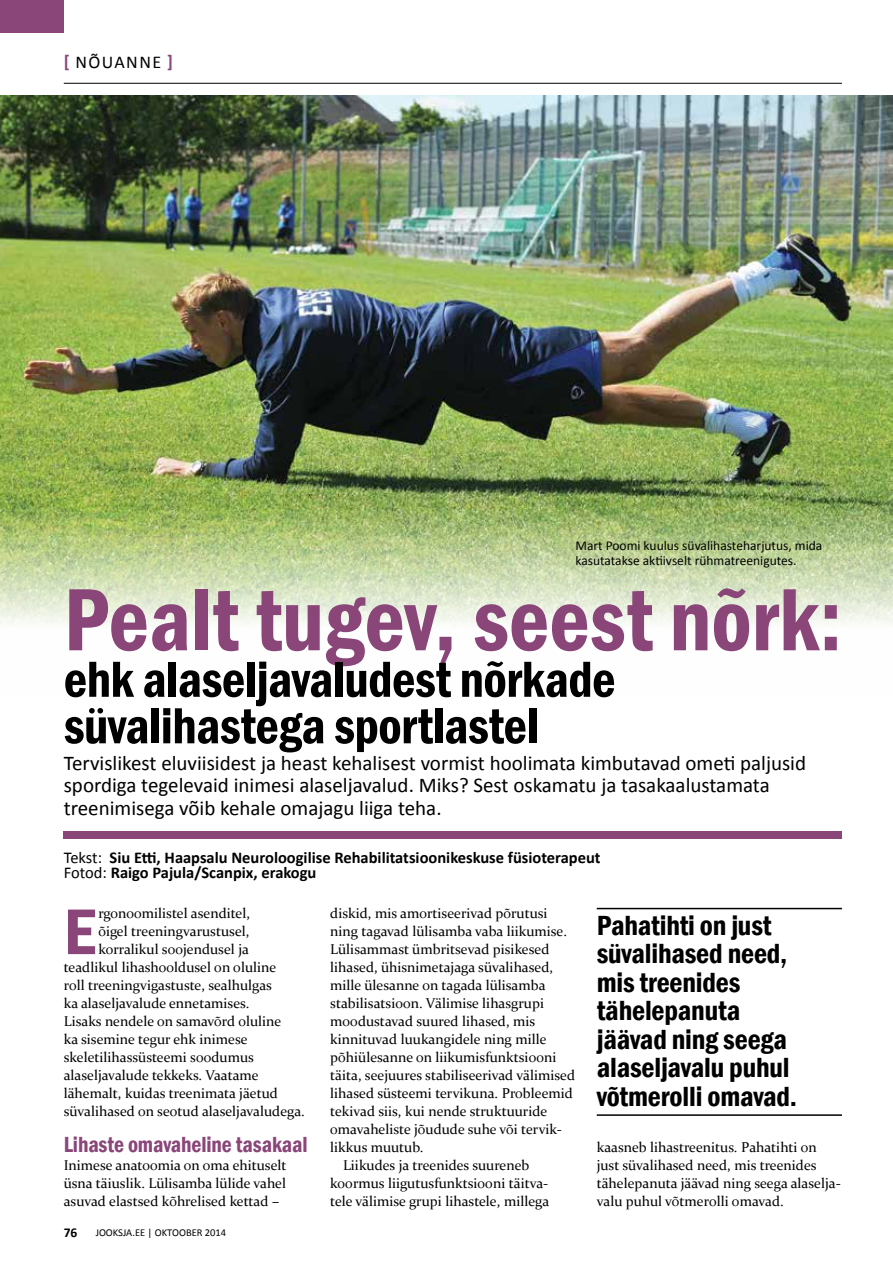
<style>
.page{position:relative;width:893px;height:1263px;background:#fff}
.page>*{position:absolute;margin:0;border:0;box-sizing:border-box;transform-origin:0 0}
.t1{font:600 condensed 91.5px "Franklin Gothic";color:#8a4679;scale:.96 1}
.t2{font:600 condensed 66.9px "Franklin Gothic";color:#8a4679}
.t3{font:600 condensed 52.5px/46.5px "Franklin Gothic";letter-spacing:-.01em;color:#000}
.t4{font:600 condensed 28.5px/28.5px "Franklin Gothic";letter-spacing:-.005em;color:#000}
.t5{font:600 condensed 22.5px "Franklin Gothic";letter-spacing:-.005em;color:#8a4679}
.t6{font:21px/22.5px "Calibri";color:#000}
.t7{font:18px "Calibri";letter-spacing:.08em;color:#000}
.t8{font:700 16.5px/15px "Calibri";color:#000}
.t9{font:14.25px/18px "Constantia";color:#000;text-align:justify}
.t10{font:13.5px/15px "Calibri";color:#000}
.t11{font:700 13.5px "Calibri";color:#000}
.t12{font:10.5px "Calibri";color:#000}
.s1{font-weight:700;color:#8a4679}
.s2{font-weight:400}
</style>
<div class="page">
<img style="left:0;top:96px;width:893px;height:528px">
<div style="left:0;top:0;width:64px;height:32px;background:#8a4679"></div>
<div style="left:64px;top:831px;width:778px;height:8px;background:#8a4679"></div>
<hr style="left:597px;top:908px;width:245px;height:1px;background:#000">
<hr style="left:597px;top:1114px;width:245px;height:2px;background:#000">
<hr style="left:64px;top:83px;width:778px;height:1px;background:#000">
<p class="t7" style="left:64px;top:51px;width:111px"><span class="s1">[</span> NÕUANNE <span class="s1">]</span></p>
<p class="t10" style="left:575px;top:538px;width:248px">Mart Poomi kuulus süvalihasteharjutus, mida kasutatakse aktiivselt rühmatreenigutes.</p>
<h1 class="t1" style="left:64px;top:559px;width:812px">Pealt tugev, seest nõrk:</h1>
<h3 class="t3" style="left:64px;top:655px;width:553px">ehk alaseljavaludest nõrkade süvalihastega sportlastel</h3>
<h3 class="t6" style="left:64px;top:751px;width:744px">Tervislikest eluviisidest ja heast kehalisest vormist hoolimata kimbutavad ometi paljusid spordiga tegelevaid inimesi alaseljavalud. Miks? Sest oskamatu ja tasakaalustamata treenimisega võib kehale omajagu liiga teha.</h3>
<p class="t8" style="left:64px;top:850px;width:538px"><span class="s2">Tekst:</span> Siu Etti, Haapsalu Neuroloogilise Rehabilitatsioonikeskuse füsioterapeut<br><span class="s2">Fotod:</span> Raigo Pajula/Scanpix, erakogu</p>
<h2 class="t2" style="left:64px;top:887px;width:33px">E</h2>
<p class="t9" style="left:98px;top:904px;width:153px">rgonoomilistel asenditel,</p>
<p class="t9" style="left:330px;top:904px;width:219px">diskid, mis amortiseerivad põrutusi</p>
<p class="t9" style="left:330px;top:922px;width:238px">ning tagavad lülisamba vaba liikumise.</p>
<p class="t9" style="left:330px;top:939px;width:221px">Lülisammast ümbritsevad pisikesed</p>
<p class="t9" style="left:330px;top:957px;width:224px">lihased, ühisnimetajaga süvalihased,</p>
<p class="t9" style="left:330px;top:975px;width:217px">mille ülesanne on tagada lülisamba</p>
<p class="t9" style="left:330px;top:993px;width:215px">stabilisatsioon. Välimise lihasgrupi</p>
<p class="t9" style="left:330px;top:1011px;width:207px">moodustavad suured lihased, mis</p>
<p class="t9" style="left:330px;top:1029px;width:218px">kinnituvad luukangidele ning mille</p>
<p class="t9" style="left:330px;top:1047px;width:228px">põhiülesanne on liikumisfunktsiooni</p>
<p class="t9" style="left:330px;top:1065px;width:246px">täita, seejuures stabiliseerivad välimised</p>
<p class="t9" style="left:330px;top:1083px;width:244px">lihased süsteemi tervikuna. Probleemid</p>
<p class="t9" style="left:330px;top:1101px;width:219px">tekivad siis, kui nende struktuuride</p>
<p class="t9" style="left:330px;top:1119px;width:233px">omavaheliste jõudude suhe või tervik-</p>
<p class="t9" style="left:330px;top:1137px;width:95px">likkus muutub.</p>
<p class="t9" style="left:343px;top:1155px;width:188px">Liikudes ja treenides suureneb</p>
<p class="t9" style="left:330px;top:1173px;width:220px">koormus liigutusfunktsiooni täitva-</p>
<p class="t9" style="left:330px;top:1191px;width:221px">tele välimise grupi lihastele, millega</p>
<h3 class="t4" style="left:597px;top:911px;width:202px">Pahatihti on just süvalihased need, mis treenides tähelepanuta jäävad ning seega alaseljavalu puhul võtmerolli omavad.</h3>
<p class="t9" style="left:98px;top:922px;width:153px">õigel treeningvarustusel,</p>
<p class="t9" style="left:98px;top:940px;width:152px">korralikul soojendusel ja</p>
<p class="t9" style="left:64px;top:958px;width:214px">teadlikul lihashooldusel on oluline</p>
<p class="t9" style="left:64px;top:976px;width:210px">roll treeningvigastuste, sealhulgas</p>
<p class="t9" style="left:64px;top:994px;width:187px">ka alaseljavalude ennetamises.</p>
<p class="t9" style="left:64px;top:1012px;width:219px">Lisaks nendele on samavõrd oluline</p>
<p class="t9" style="left:64px;top:1029px;width:185px">ka sisemine tegur ehk inimese</p>
<p class="t9" style="left:64px;top:1047px;width:192px">skeletilihassüsteemi soodumus</p>
<p class="t9" style="left:64px;top:1065px;width:196px">alaseljavalude tekkeks. Vaatame</p>
<p class="t9" style="left:64px;top:1083px;width:216px">lähemalt, kuidas treenimata jäetud</p>
<p class="t9" style="left:64px;top:1101px;width:243px">süvalihased on seotud alaseljavaludega.</p>
<h3 class="t5" style="left:64px;top:1129px;width:245px">Lihaste omavaheline tasakaal</h3>
<p class="t9" style="left:64px;top:1156px;width:224px">Inimese anatoomia on oma ehituselt üsna täiuslik. Lülisamba lülide vahel asuvad elastsed kõhrelised kettad –</p>
<p class="t9" style="left:597px;top:1137px;width:246px;text-align:left">kaasneb lihastreenitus. Pahatihti on just süvalihased need, mis treenides tähelepanuta jäävad ning seega alaselja&shy;valu puhul võtmerolli omavad.</p>
<p class="t11" style="left:64px;top:1224px;width:15px">76</p>
<p class="t12" style="left:96px;top:1226px;width:132px">JOOKSJA.EE | OKTOOBER 2014</p>
</div>
